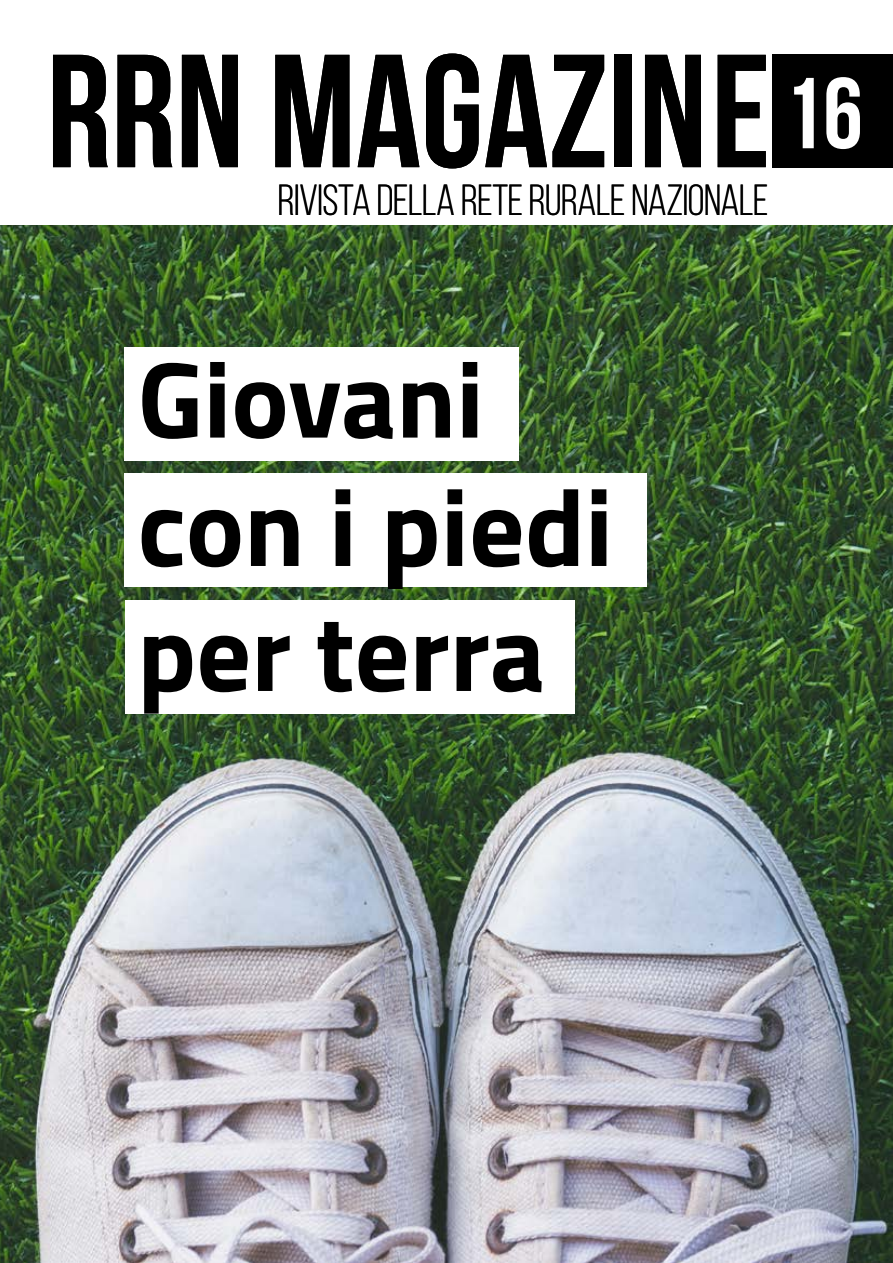
<style>
.page{position:relative;width:893px;height:1263px;background:#fff}
.page>*{position:absolute;margin:0;border:0;box-sizing:border-box;transform-origin:0 0}
.t1{font:160.5px "Bebas Neue";color:#000}
.t2{font:700 109.5px "Titillium Web";color:#000}
.t3{font:700 108px "Titillium Web";color:#000}
.t4{font:100.5px "Bebas Neue";color:#fff}
.t5{font:43.5px "Bebas Neue";letter-spacing:-.01em;color:#000}
</style>
<div class="page">
<img style="left:0;top:226px;width:893px;height:1037px">
<div style="left:772px;top:54px;width:121px;height:113px;background:#000"></div>
<div style="left:125px;top:348px;width:394px;height:113px;background:#fff"></div>
<div style="left:125px;top:474px;width:522px;height:113px;background:#fff"></div>
<div style="left:125px;top:600px;width:450px;height:113px;background:#fff"></div>
<h1 class="t1" style="left:47px;top:24px;width:725px">RRN MAGAZINE</h1>
<p class="t5" style="left:278px;top:177px;width:492px">RIVISTA DELLA RETE RURALE NAZIONALE</p>
<h3 class="t4" style="left:783px;top:58px;width:81px">16</h3>
<h3 class="t3" style="left:137px;top:315px;width:348px">Giovani</h3>
<h2 class="t2" style="left:137px;top:442px;width:477px">con i piedi</h2>
<h3 class="t3" style="left:137px;top:569px;width:409px">per terra</h3>
</div>
